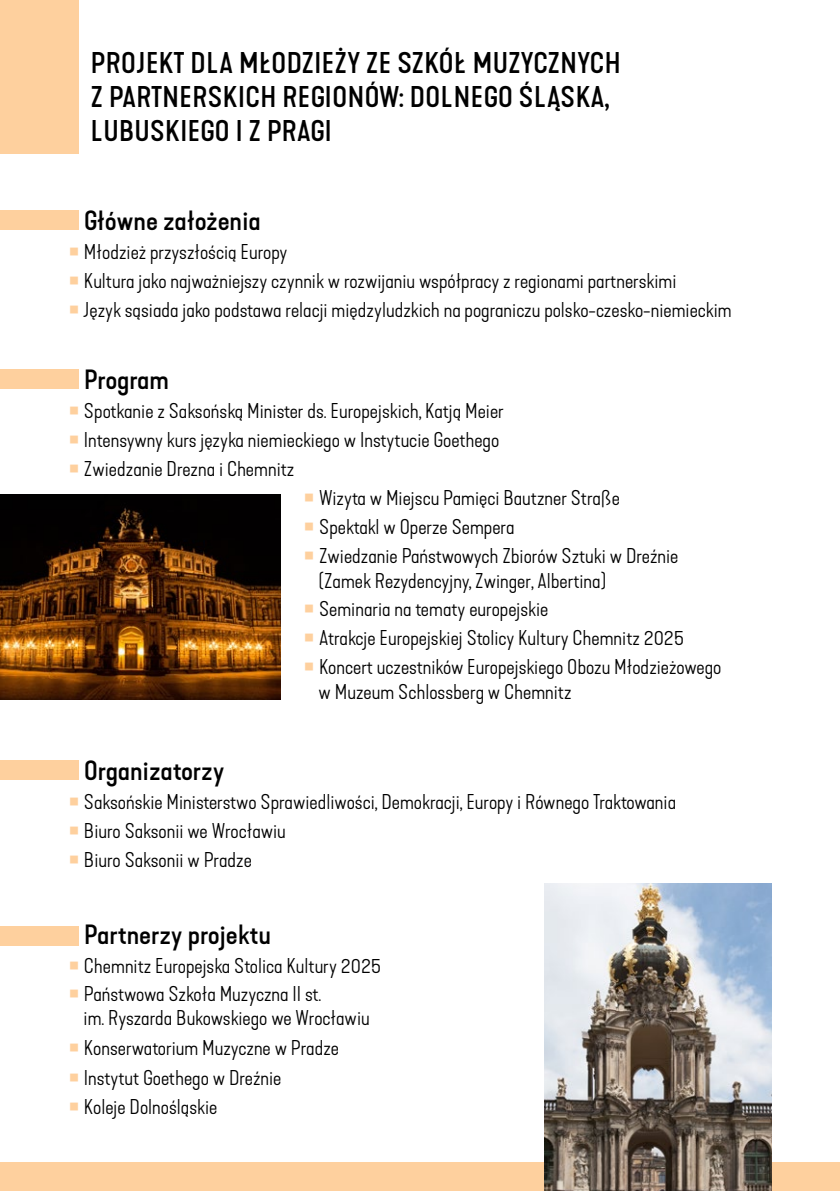
<style>
.page{position:relative;width:840px;height:1191px;background:#fff}
.page>*{position:absolute;margin:0;border:0;box-sizing:border-box;transform-origin:0 0}
.t1{font:28px/34px "Kapra Neue Pro Medium Exp";letter-spacing:.02em;color:#000}
.t2{font:26px "Kapra Neue Pro Medium Exp";letter-spacing:.02em;color:#000}
.t3{font:20px/25px "Kapra Neue Pro Light Exp";color:#000}
.s1{font-family:"Montserrat";color:#fed09e}
</style>
<div class="page">
<div style="left:0;top:1162px;width:839px;height:29px;background:#fed09e"></div>
<div style="left:0;top:0;width:78px;height:153px;background:#fed09e"></div>
<hr style="left:839px;top:0;width:1px;height:153px;background:#fed09e">
<div style="left:0;top:210px;width:78px;height:20px;background:#fed09e"></div>
<div style="left:0;top:369px;width:78px;height:20px;background:#fed09e"></div>
<div style="left:0;top:760px;width:78px;height:20px;background:#fed09e"></div>
<div style="left:0;top:925px;width:78px;height:20px;background:#fed09e"></div>
<img style="left:0;top:494px;width:280px;height:205px">
<img style="left:544px;top:883px;width:227px;height:308px">
<h1 class="t1" style="left:91px;top:46px;width:531px">PROJEKT DLA MŁODZIEŻY ZE SZKÓŁ MUZYCZNYCH<br>Z PARTNERSKICH REGIONÓW: DOLNEGO ŚLĄSKA,<br>LUBUSKIEGO I Z PRAGI</h1>
<h2 class="t2" style="left:84px;top:205px;width:178px">Główne założenia</h2>
<p class="t3" style="left:68px;top:240px;width:221px"><span class="s1">■</span> Młodzież przyszłością Europy</p>
<p class="t3" style="left:68px;top:268px;width:609px"><span class="s1">■</span> Kultura jako najważniejszy czynnik w rozwijaniu współpracy z regionami partnerskimi</p>
<p class="t3" style="left:68px;top:297px;width:664px"><span class="s1">■</span> Język sąsiada jako podstawa relacji międzyludzkich na pograniczu polsko-czesko-niemieckim</p>
<h2 class="t2" style="left:84px;top:363px;width:86px">Program</h2>
<p class="t3" style="left:68px;top:398px;width:437px"><span class="s1">■</span> Spotkanie z Saksońską Minister ds. Europejskich, Katją Meier</p>
<p class="t3" style="left:68px;top:427px;width:432px"><span class="s1">■</span> Intensywny kurs języka niemieckiego w Instytucie Goethego</p>
<p class="t3" style="left:68px;top:456px;width:228px"><span class="s1">■</span> Zwiedzanie Drezna i Chemnitz</p>
<p class="t3" style="left:303px;top:485px;width:318px"><span class="s1">■</span> Wizyta w Miejscu Pamięci Bautzner Straße</p>
<p class="t3" style="left:303px;top:514px;width:213px"><span class="s1">■</span> Spektakl w Operze Sempera</p>
<p class="t3" style="left:318px;top:543px;width:361px;text-indent:-15px"><span class="s1">■</span> Zwiedzanie Państwowych Zbiorów Sztuki w Dreźnie (Zamek Rezydencyjny, Zwinger, Albertina)</p>
<p class="t3" style="left:303px;top:597px;width:247px"><span class="s1">■</span> Seminaria na tematy europejskie</p>
<p class="t3" style="left:303px;top:626px;width:382px"><span class="s1">■</span> Atrakcje Europejskiej Stolicy Kultury Chemnitz 2025</p>
<p class="t3" style="left:318px;top:655px;width:404px;text-indent:-15px"><span class="s1">■</span> Koncert uczestników Europejskiego Obozu Młodzieżowego w Muzeum Schlossberg w Chemnitz</p>
<h2 class="t2" style="left:84px;top:755px;width:142px">Organizatorzy</h2>
<p class="t3" style="left:68px;top:789px;width:609px"><span class="s1">■</span> Saksońskie Ministerstwo Sprawiedliwości, Demokracji, Europy i Równego Traktowania</p>
<p class="t3" style="left:68px;top:818px;width:219px"><span class="s1">■</span> Biuro Saksonii we Wrocławiu</p>
<p class="t3" style="left:68px;top:847px;width:185px"><span class="s1">■</span> Biuro Saksonii w Pradze</p>
<h2 class="t2" style="left:84px;top:919px;width:188px">Partnerzy projektu</h2>
<p class="t3" style="left:68px;top:954px;width:314px"><span class="s1">■</span> Chemnitz Europejska Stolica Kultury 2025</p>
<p class="t3" style="left:83px;top:982px;width:287px;line-height:24px;text-indent:-15px"><span class="s1">■</span> Państwowa Szkoła Muzyczna II st.<br>im. Ryszarda Bukowskiego we Wrocławiu</p>
<p class="t3" style="left:68px;top:1035px;width:272px"><span class="s1">■</span> Konserwatorium Muzyczne w Pradze</p>
<p class="t3" style="left:68px;top:1065px;width:215px"><span class="s1">■</span> Instytut Goethego w Dreźnie</p>
<p class="t3" style="left:68px;top:1095px;width:151px"><span class="s1">■</span> Koleje Dolnośląskie</p>
</div>
